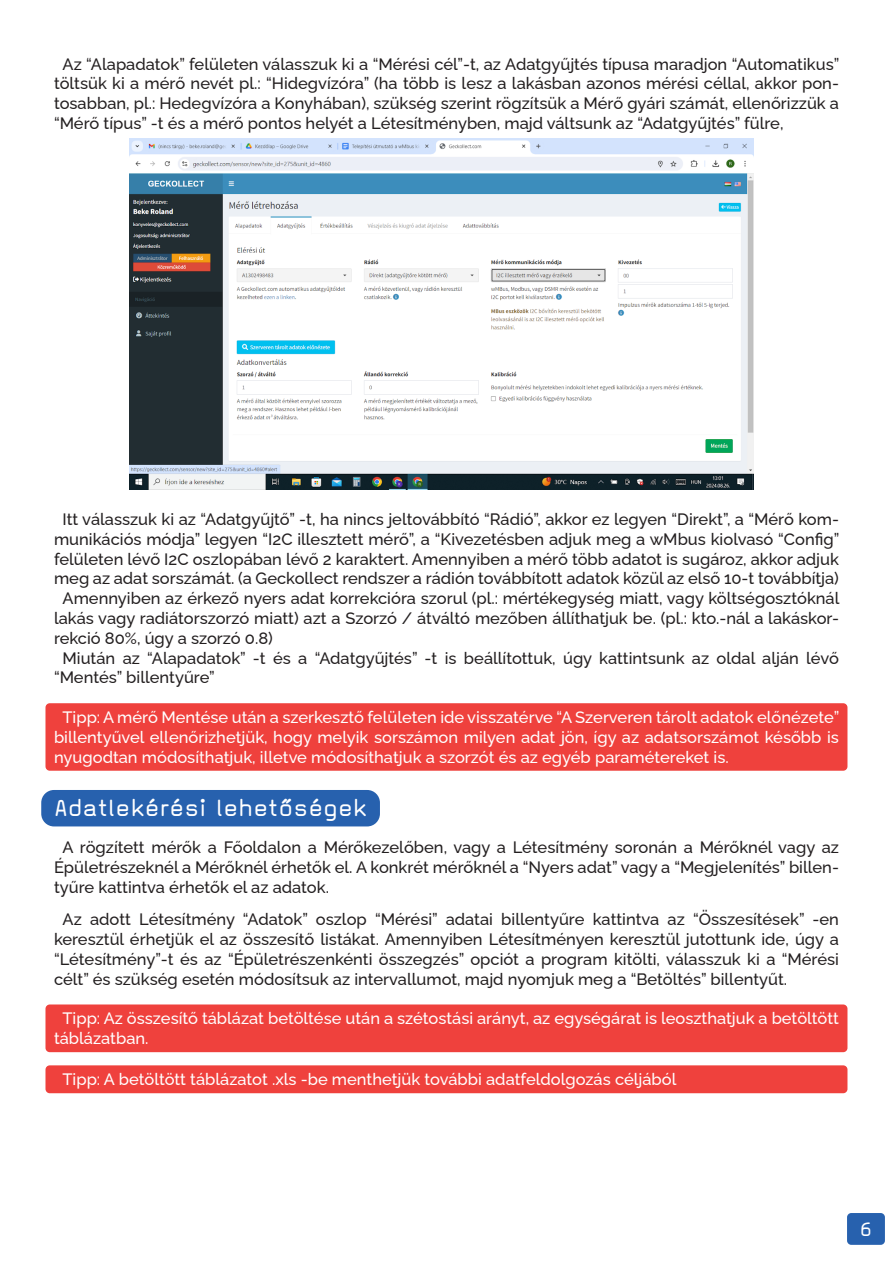
<style>
.page{position:relative;width:893px;height:1263px;background:#fff}
.page>*{position:absolute;margin:0;border:0;box-sizing:border-box;transform-origin:0 0}
.geck_Heading1{font:27px "Magda Clean Latin";color:#fff}
.t1{font:22.5px "Magda Clean Latin";color:#fff}
.geck_body{font:100 16.5px/19.8px "Raleway";color:#231f20;text-align:justify}
.geck_relevant{font:100 16.5px/19.8px "Raleway";color:#fff;text-align:justify}
</style>
<div class="page">
<div style="left:847px;top:1213px;width:38px;height:32px;background:#2761ae;border-radius:4px"></div>
<div style="left:45px;top:703px;width:802px;height:68px;background:#ef413d;border-radius:4px"></div>
<div style="left:41px;top:790px;width:339px;height:36px;background:#2761ae;border-radius:13px"></div>
<div style="left:45px;top:1004px;width:802px;height:48px;background:#ef413d;border-radius:4px"></div>
<div style="left:45px;top:1065px;width:802px;height:28px;background:#ef413d;border-radius:4px"></div>
<img style="left:130px;top:138px;width:624px;height:351px">
<p class="geck_body" style="left:54px;top:52px;width:787px;text-indent:9px">Az “Alapadatok” felületen válasszuk ki a “Mérési cél”-t, az Adatgyűjtés típusa maradjon “Automatikus” töltsük ki a mérő nevét pl.: “Hidegvízóra” (ha több is lesz a lakásban azonos mérési céllal, akkor pon&shy;tosabban, pl.: Hedegvízóra a Konyhában), szükség szerint rögzítsük a Mérő gyári számát, ellenőrizzük a “Mérő típus” -t és a mérő pontos helyét a Létesítményben, majd váltsunk az “Adatgyűjtés” fülre,</p>
<p class="geck_body" style="left:54px;top:507px;width:787px;text-align:center">Itt válasszuk ki az “Adatgyűjtő” -t, ha nincs jeltovábbító “Rádió”, akkor ez legyen “Direkt”, a “Mérő kom&shy;munikációs módja” legyen “I2C illesztett mérő”, a “Kivezetésben adjuk meg a wMbus kiolvasó “Config” felületen lévő I2C oszlopában lévő 2 karaktert. Amennyiben a mérő több adatot is sugároz, akkor adjuk meg az adat sorszámát. (a Geckollect rendszer a rádión továbbított adatok közül az első 10-t továbbítja)</p>
<p class="geck_body" style="left:54px;top:587px;width:787px;text-indent:9px">Amennyiben az érkező nyers adat korrekcióra szorul (pl.: mértékegység miatt, vagy költségosztóknál lakás vagy radiátorszorzó miatt) azt a Szorzó / átváltó mezőben állíthatjuk be. (pl.: kto.-nál a lakáskor&shy;rekció 80%, úgy a szorzó 0.8)</p>
<p class="geck_body" style="left:54px;top:646px;width:786px;text-indent:9px">Miután az “Alapadatok” -t és a “Adatgyűjtés” -t is beállítottuk, úgy kattintsunk az oldal alján lévő “Mentés” billentyűre”</p>
<p class="geck_relevant" style="left:54px;top:705px;width:787px;text-indent:9px">Tipp: A mérő Mentése után a szerkesztő felületen ide visszatérve “A Szerveren tárolt adatok előnézete” billentyűvel ellenőrizhetjük, hogy melyik sorszámon milyen adat jön, így az adatsorszámot később is nyugodtan módosíthatjuk, illetve módosíthatjuk a szorzót és az egyéb paramétereket is.</p>
<p class="geck_Heading1" style="left:54px;top:794px;width:315px">Adatlekérési lehetőségek</p>
<p class="geck_body" style="left:54px;top:835px;width:786px;text-indent:9px">A rögzített mérők a Főoldalon a Mérőkezelőben, vagy a Létesítmény soronán a Mérőknél vagy az Épületrészeknél a Mérőknél érhetők el. A konkrét mérőknél a “Nyers adat” vagy a “Megjelenítés” billen&shy;tyűre kattintva érhetők el az adatok.</p>
<p class="geck_body" style="left:54px;top:908px;width:786px;text-indent:9px">Az adott Létesítmény “Adatok” oszlop “Mérési” adatai billentyűre kattintva az “Összesítések” -en keresztül érhetjük el az összesítő listákat. Amennyiben Létesítményen keresztül jutottunk ide, úgy a “Létesítmény”-t és az “Épületrészenkénti összegzés” opciót a program kitölti, válasszuk ki a “Mérési célt” és szükség esetén módosítsuk az intervallumot, majd nyomjuk meg a “Betöltés” billentyűt.</p>
<p class="geck_relevant" style="left:54px;top:1007px;width:786px;text-indent:9px">Tipp: Az összesítő táblázat betöltése után a szétostási arányt, az egységárat is leoszthatjuk a betöltött táblázatban.</p>
<p class="geck_relevant" style="left:63px;top:1067px;width:615px">Tipp: A betöltött táblázatot .xls -be menthetjük további adatfeldolgozás céljából</p>
<h2 class="t1" style="left:860px;top:1217px;width:14px">6</h2>
</div>
